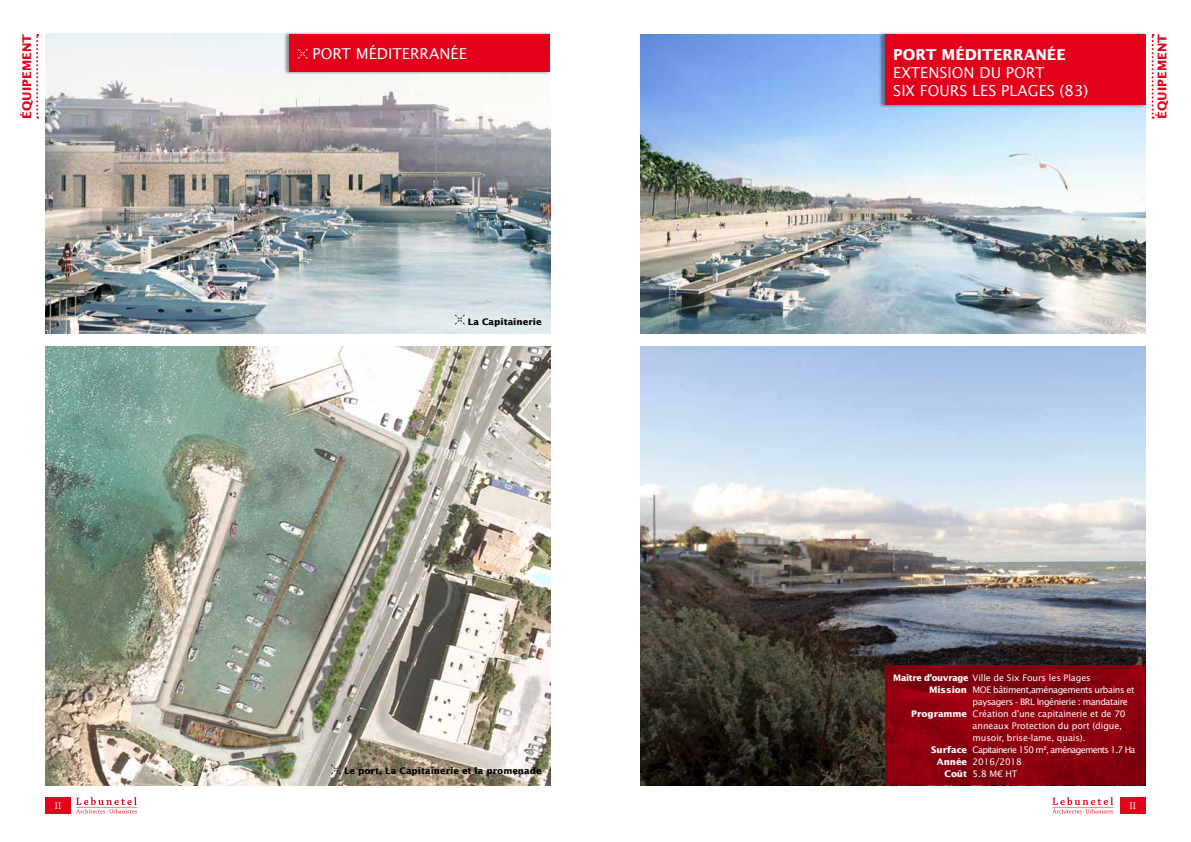
<style>
.page{position:relative;width:1191px;height:842px;background:#fff}
.page>*{position:absolute;margin:0;border:0;box-sizing:border-box;transform-origin:0 0}
.t1{font:15px/18px "Lucida Sans Std";color:#fff}
.t2{font:700 15px "Lucida Sans Std";color:#fff}
.t3{font:700 12px "Lucida Sans Std";color:#e2001a}
.t4{font:10px "Chaparral Pro";color:#fff}
.t5{font:9px/12px "Lucida Sans Std";letter-spacing:-.01em;color:#fff}
.t6{font:700 9px "Lucida Sans Std";color:#000}
.t7{font:9px "Lucida Sans Std";letter-spacing:-.08em;color:#fff}
.t8{font:9px "Lucida Sans Std";letter-spacing:-.05em;color:#fff}
.s1{font-weight:700}
</style>
<div class="page">
<img style="left:45px;top:34px;width:505px;height:299px">
<img style="left:641px;top:34px;width:504px;height:299px">
<img style="left:45px;top:346px;width:505px;height:439px">
<img style="left:641px;top:346px;width:504px;height:439px">
<svg style="left:36px;top:34px;width:2px;height:85px"></svg>
<svg style="left:76px;top:797px;width:61px;height:16px"></svg>
<svg style="left:1151px;top:34px;width:2px;height:85px"></svg>
<svg style="left:1052px;top:797px;width:61px;height:16px"></svg>
<div style="left:45px;top:797px;width:26px;height:16px;background:#e2001a"></div>
<div style="left:1120px;top:797px;width:25px;height:16px;background:#e2001a"></div>
<div style="left:283px;top:31px;width:267px;height:44px;background:#000;opacity:.4"></div>
<div style="left:289px;top:34px;width:261px;height:38px;background:#e2001a"></div>
<svg style="left:298px;top:49px;width:10px;height:10px"></svg>
<div style="left:878px;top:31px;width:268px;height:77px;background:#000;opacity:.4"></div>
<div style="left:884px;top:34px;width:261px;height:71px;background:#e2001a"></div>
<svg style="left:884px;top:665px;width:261px;height:120px;background:#8a000f"></svg>
<svg style="left:331px;top:764px;width:10px;height:10px"></svg>
<svg style="left:455px;top:315px;width:10px;height:10px"></svg>
<h2 class="t3" style="left:20px;top:119px;width:86px;rotate:-90deg">Équipement</h2>
<h2 class="t3" style="left:1155px;top:119px;width:86px;rotate:-90deg">Équipement</h2>
<h1 class="t1" style="left:312px;top:45px;width:156px">Port méditerranée</h1>
<h1 class="t2" style="left:893px;top:46px;width:174px">Port méditerranée</h1>
<h1 class="t1" style="left:893px;top:64px;width:197px">Extension du port<br>Six Fours les Plages (83)</h1>
<p class="t6" style="left:468px;top:316px;width:75px">La Capitainerie</p>
<p class="t5" style="left:929px;top:672px;width:163px;text-indent:-36px"><span class="s1">Maître d’ouvrage</span> Ville de Six Fours les Plages<br><span class="s1">Mission</span> MOE</p>
<p class="t5" style="left:993px;top:684px;width:143px">bâtiment,aménagements urbains et</p>
<p class="t8" style="left:972px;top:696px;width:157px">paysagers - BRL I ngénierie : mandataire</p>
<p class="t5" style="left:911px;top:708px;width:216px"><span class="s1">Programme</span> Création d’une capitainerie et de 70</p>
<p class="t5" style="left:972px;top:720px;width:151px">anneaux Protection du port (digue,</p>
<p class="t5" style="left:972px;top:732px;width:114px">musoir, brise-lame, quais).</p>
<p class="t7" style="left:931px;top:744px;width:206px"><span class="s1">Surface</span> Capitainerie 150 m², aménagements 1.7 Ha</p>
<p class="t5" style="left:937px;top:756px;width:87px"><span class="s1">Année</span> 2016/2018</p>
<p class="t6" style="left:344px;top:766px;width:199px">Le port, La Capitainerie et la promenade</p>
<p class="t5" style="left:944px;top:768px;width:74px"><span class="s1">Coût</span> 5.8 M€ HT</p>
<p class="t4" style="left:55px;top:800px;width:8px">II</p>
<p class="t4" style="left:1129px;top:800px;width:8px">II</p>
</div>
